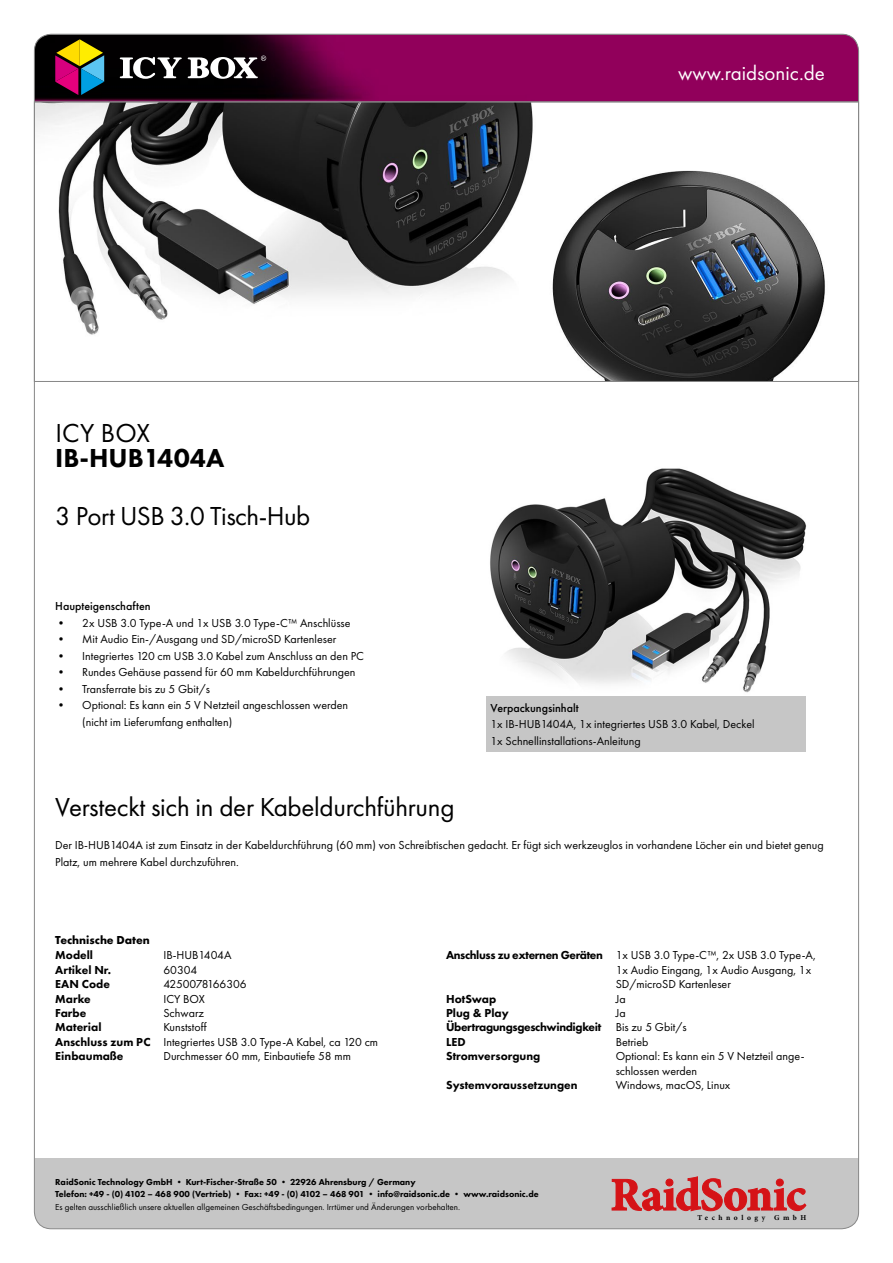
<style>
.page{position:relative;width:893px;height:1263px;background:#fff}
.page>*{position:absolute;margin:0;border:0;box-sizing:border-box;transform-origin:0 0}
.t1{font:27px "Futura PT";letter-spacing:-.01em;color:#000}
.t2{font:800 27px "Futura PT";color:#000}
.t3{font:21px "Futura PT";color:#fff}
.t4{font:12px/14.4px "Futura PT";color:#000}
.t5{font:800 12px/14.4px "Futura PT";color:#000}
.t6{font:500 12px "Futura PT";color:#000}
.t7{font:800 12px "Futura PT";letter-spacing:-.03em;color:#000}
.t8{font:700 12px "Futura PT";color:#000}
.t9{font:800 9px/12px "Futura PT";color:#000}
.t10{font:9px "Futura PT";color:#000}
.t11{font:700 7.5px "Minion Pro";letter-spacing:.47em;color:#000}
</style>
<div class="page">
<svg style="left:36px;top:102px;width:821px;height:280px"></svg>
<img style="left:490px;top:468px;width:317px;height:225px">
<div style="left:34px;top:1159px;width:825px;height:70px;background:#c6c6c6"></div>
<svg style="left:612px;top:1176px;width:194px;height:35px"></svg>
<svg style="left:34px;top:34px;width:825px;height:68px;background:#700548"></svg>
<svg style="left:120px;top:56px;width:146px;height:23px"></svg>
<svg style="left:55px;top:39px;width:49px;height:56px;background:#755a4f"></svg>
<div style="left:486px;top:696px;width:320px;height:55px;background:#c6c6c6"></div>
<h2 class="t3" style="left:678px;top:60px;width:148px">www.raidsonic.de</h2>
<h1 class="t1" style="left:55px;top:417px;width:96px">ICY BOX</h1>
<h1 class="t2" style="left:55px;top:441px;width:171px">IB-HUB1404A</h1>
<h1 class="t1" style="left:55px;top:499px;width:257px">3 Port USB 3.0 Tisch-Hub</h1>
<p class="t6" style="left:55px;top:599px;width:97px">Haupteigenschaften</p>
<p class="t4" style="left:55px;top:616px;width:297px">• 2x USB 3.0 Type-A und 1x USB 3.0 Type-C™ Anschlüsse</p>
<p class="t4" style="left:55px;top:632px;width:283px">• Mit Audio Ein-/Ausgang und SD/microSD Kartenleser</p>
<p class="t4" style="left:55px;top:649px;width:310px">• Integriertes 120 cm USB 3.0 Kabel zum Anschluss an den PC</p>
<p class="t4" style="left:55px;top:665px;width:302px">• Rundes Gehäuse passend für 60 mm Kabeldurchführungen</p>
<p class="t4" style="left:55px;top:682px;width:156px">• Transferrate bis zu 5 Gbit/s</p>
<p class="t4" style="left:82px;top:697px;width:267px;line-height:16.5px;text-indent:-27px">• Optional: Es kann ein 5 V Netzteil angeschlossen werden (nicht im Lieferumfang enthalten)</p>
<p class="t6" style="left:490px;top:700px;width:90px">Verpackungsinhalt</p>
<p class="t4" style="left:490px;top:716px;width:266px;line-height:16.5px">1x IB-HUB1404A, 1x integriertes USB 3.0 Kabel, Deckel<br>1x Schnellinstallations-Anleitung</p>
<h1 class="t1" style="left:55px;top:791px;width:401px">Versteckt sich in der Kabeldurchführung</h1>
<p class="t4" style="left:55px;top:837px;width:770px;line-height:16.5px">Der IB-HUB1404A ist zum Einsatz in der Kabeldurchführung (60 mm) von Schreibtischen gedacht. Er fügt sich werkzeuglos in vorhandene Löcher ein und bietet genug<br>Platz, um mehrere Kabel durchzuführen.</p>
<p class="t8" style="left:55px;top:932px;width:96px">Technische Daten</p>
<p class="t5" style="left:55px;top:948px;width:97px">Modell<br>Artikel Nr.<br>EAN Code<br>Marke<br>Farbe<br>Material<br>Anschluss zum PC<br>Einbaumaße</p>
<p class="t4" style="left:163px;top:948px;width:216px">IB-HUB1404A<br>60304<br>4250078166306<br>ICY BOX<br>Schwarz<br>Kunststoff<br>Integriertes USB 3.0 Type-A Kabel, ca 120 cm<br>Durchmesser 60 mm, Einbautiefe 58 mm</p>
<p class="t7" style="left:446px;top:948px;width:158px">Anschluss zu externen Geräten</p>
<p class="t5" style="left:446px;top:991px;width:157px">HotSwap<br>Plug &amp; Play<br>Übertragungsgeschwindigkeit<br>LED<br>Stromversorgung</p>
<p class="t5" style="left:446px;top:1077px;width:133px">Systemvoraussetzungen</p>
<p class="t4" style="left:616px;top:948px;width:202px">1x USB 3.0 Type-C™, 2x USB 3.0 Type-A,<br>1x Audio Eingang, 1x Audio Ausgang, 1x<br>SD/microSD Kartenleser<br>Ja<br>Ja<br>Bis zu 5 Gbit/s<br>Betrieb<br>Optional: Es kann ein 5 V Netzteil ange&shy;schlossen werden<br>Windows, macOS, Linux</p>
<p class="t9" style="left:55px;top:1175px;width:485px">RaidSonic Technology GmbH • Kurt-Fischer-Straße 50 • 22926 Ahrensburg / Germany<br>Telefon: +49 - (0) 4102 – 468 900 (Vertrieb) • Fax: +49 - (0) 4102 – 468 901 • info@raidsonic.de • www.raidsonic.de</p>
<p class="t10" style="left:55px;top:1202px;width:406px">Es gelten ausschließlich unsere aktuellen allgemeinen Geschäftsbedingungen. Irrtümer und Änderungen vorbehalten.</p>
<p class="t11" style="left:697px;top:1212px;width:110px">Technology GmbH</p>
</div>
